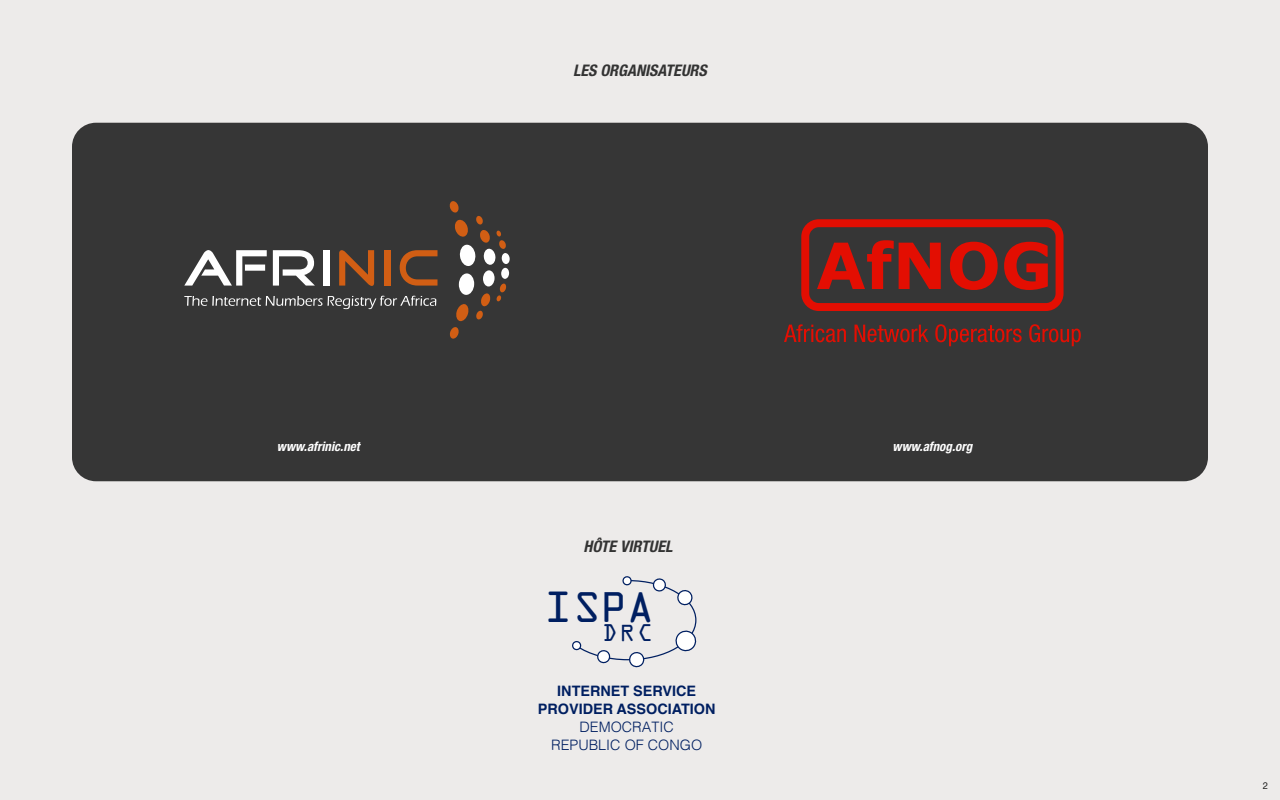
<style>
.page{position:relative;width:1280px;height:800px;background:#edebea}
.page>*{position:absolute;margin:0;border:0;box-sizing:border-box;transform-origin:0 0}
.t1{font:37.5px "OCR A";color:#001f61}
.t2{font:20.7px "OCR A";color:#001f61}
.t3{font:italic 700 condensed 16px "Helvetica Neue LT Pro";color:#333}
.t4{font:700 14.4px/18px "Helvetica";color:#001f61;text-align:center}
.t5{font:italic 700 condensed 13px "Helvetica Neue LT Pro";color:#fff}
.t6{font:9.5px "Helvetica Neue LT Pro";color:#1a1a1a}
.s1{font-weight:300}
</style>
<div class="page">
<div style="left:72px;top:123px;width:1136px;height:358px;background:#363636;border-radius:24px"></div>
<svg style="left:801px;top:219px;width:263px;height:92px"></svg>
<svg style="left:784px;top:324px;width:62px;height:18px"></svg>
<svg style="left:855px;top:325px;width:74px;height:17px"></svg>
<svg style="left:935px;top:324px;width:87px;height:22px"></svg>
<svg style="left:1029px;top:324px;width:52px;height:22px"></svg>
<div style="left:459px;top:273px;width:15px;height:22px;background:#fff;border-radius:50%"></div>
<div style="left:483px;top:270px;width:12px;height:17px;background:#fff;border-radius:50%"></div>
<div style="left:501px;top:268px;width:8px;height:11px;background:#fff;border-radius:50%"></div>
<svg style="left:184px;top:296px;width:252px;height:13px"></svg>
<svg style="left:184px;top:250px;width:83px;height:36px"></svg>
<svg style="left:273px;top:250px;width:42px;height:36px"></svg>
<div style="left:323px;top:250px;width:6px;height:36px;background:#fff"></div>
<svg style="left:450px;top:304px;width:19px;height:35px"></svg>
<svg style="left:449px;top:201px;width:61px;height:65px"></svg>
<svg style="left:476px;top:283px;width:31px;height:37px"></svg>
<svg style="left:339px;top:250px;width:35px;height:36px"></svg>
<div style="left:385px;top:250px;width:6px;height:36px;background:#d15e14"></div>
<svg style="left:400px;top:250px;width:38px;height:36px"></svg>
<svg style="left:572px;top:576px;width:125px;height:92px"></svg>
<p class="t3" style="left:573px;top:61px;width:135px">LES ORGANISATEURS</p>
<p class="t5" style="left:277px;top:438px;width:84px">www.afrinic.net</p>
<p class="t5" style="left:893px;top:438px;width:81px">www.afnog.org</p>
<p class="t3" style="left:583px;top:537px;width:91px">HÔTE VIRTUEL</p>
<p class="t1" style="left:547px;top:581px;width:106px">ISPA</p>
<p class="t2" style="left:603px;top:618px;width:50px">DRC</p>
<p class="t4" style="left:538px;top:682px;width:179px">INTERNET SERVICE<br>PROVIDER ASSOCIATION<br><span class="s1">DEMOCRATIC<br>REPUBLIC OF CONGO</span></p>
<p class="t6" style="left:1263px;top:780px;width:7px">2</p>
</div>
